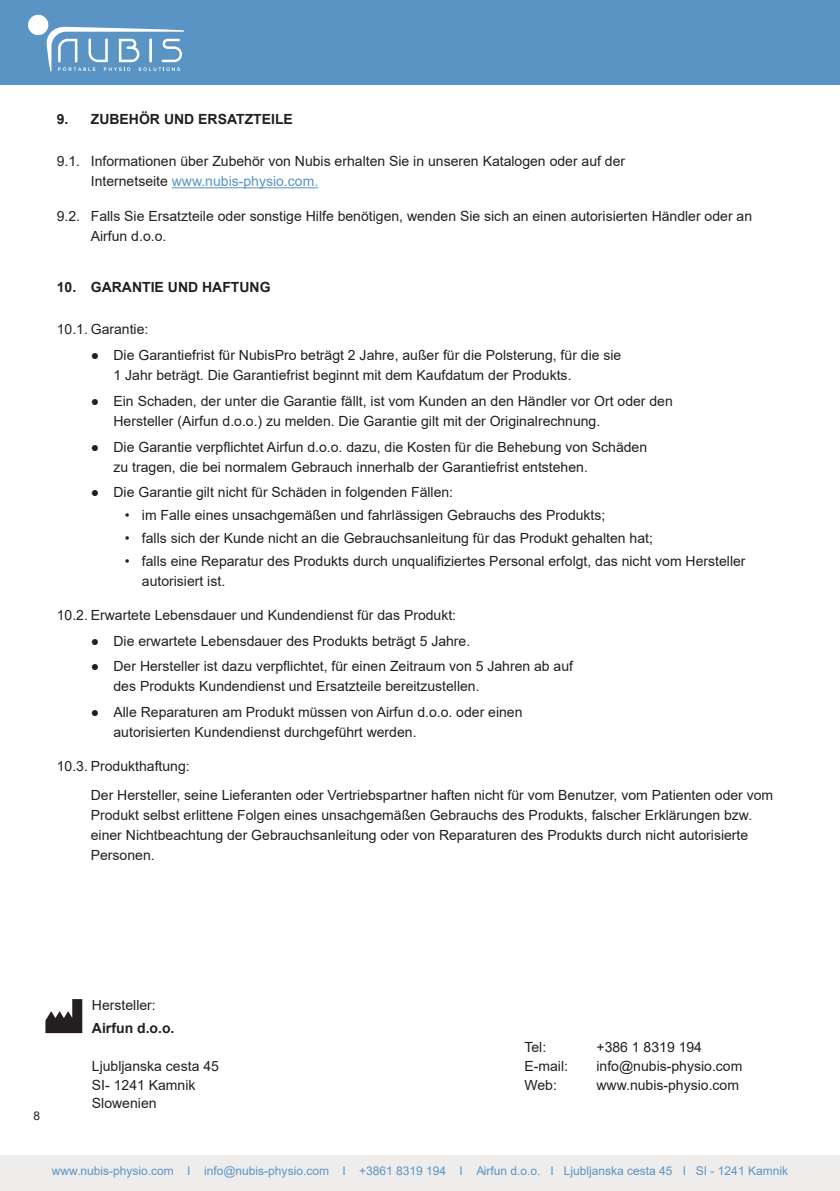
<style>
.page{position:relative;width:840px;height:1191px;background:#fff}
.page>*{position:absolute;margin:0;border:0;box-sizing:border-box;transform-origin:0 0}
.t1{font:14px/20px "Arial";color:#231f20}
.t2{font:700 14px "Arial";color:#231f20}
.t3{font:12px "Arial";color:#5994c5}
.t4{font:12px "Arial";color:#231f20}
.s1{color:#5994c5}
</style>
<div class="page">
<div style="left:0;top:1154px;width:839px;height:37px;background:#efedec"></div>
<div style="left:0;top:0;width:839px;height:85px;background:#5994c5"></div>
<div style="left:28px;top:15px;width:20px;height:20px;background:#fff;border-radius:50%"></div>
<svg style="left:46px;top:26px;width:138px;height:45px"></svg>
<hr style="left:149px;top:38px;width:3px;height:24px;background:#fff">
<svg style="left:45px;top:999px;width:37px;height:34px"></svg>
<hr style="left:172px;top:187px;width:146px;height:1px;background:#5994c5">
<p class="t2" style="left:57px;top:109px;width:237px">9. ZUBEHÖR UND ERSATZTEILE</p>
<p class="t1" style="left:91px;top:151px;width:535px;text-indent:-34px">9.1. Informationen über Zubehör von Nubis erhalten Sie in unseren Katalogen oder auf der<br>Internetseite <span class="s1">www.nubis-physio.com.</span></p>
<p class="t1" style="left:91px;top:205px;width:662px;text-indent:-34px">9.2. Falls Sie Ersatzteile oder sonstige Hilfe benötigen, wenden Sie sich an einen autorisierten Händler oder an<br>Airfun d.o.o.</p>
<p class="t2" style="left:57px;top:277px;width:215px">10. GARANTIE UND HAFTUNG</p>
<p class="t1" style="left:57px;top:319px;width:93px">10.1. Garantie:</p>
<p class="t1" style="left:113px;top:345px;width:509px;text-indent:-23px">● Die Garantiefrist für NubisPro beträgt 2 Jahre, außer für die Polsterung, für die sie<br>1 Jahr beträgt. Die Garantiefrist beginnt mit dem Kaufdatum der Produkts.</p>
<p class="t1" style="left:113px;top:391px;width:560px;text-indent:-23px">● Ein Schaden, der unter die Garantie fällt, ist vom Kunden an den Händler vor Ort oder den<br>Hersteller (Airfun d.o.o.) zu melden. Die Garantie gilt mit der Originalrechnung.</p>
<p class="t1" style="left:113px;top:436px;width:535px;text-indent:-23px">● Die Garantie verpflichtet Airfun d.o.o. dazu, die Kosten für die Behebung von Schäden zu tragen, die bei normalem Gebrauch innerhalb der Garantiefrist entstehen.</p>
<p class="t1" style="left:91px;top:482px;width:363px">● Die Garantie gilt nicht für Schäden in folgenden Fällen:</p>
<p class="t1" style="left:125px;top:505px;width:481px">• im Falle eines unsachgemäßen und fahrlässigen Gebrauchs des Produkts;</p>
<p class="t1" style="left:125px;top:528px;width:529px">• falls sich der Kunde nicht an die Gebrauchsanleitung für das Produkt gehalten hat;</p>
<p class="t1" style="left:142px;top:551px;width:605px;text-indent:-17px">• falls eine Reparatur des Produkts durch unqualifiziertes Personal erfolgt, das nicht vom Hersteller autorisiert ist.</p>
<p class="t1" style="left:57px;top:605px;width:400px">10.2. Erwartete Lebensdauer und Kundendienst für das Produkt:</p>
<p class="t1" style="left:91px;top:630px;width:381px">● Die erwartete Lebensdauer des Produkts beträgt 5 Jahre.</p>
<p class="t1" style="left:113px;top:656px;width:461px;text-indent:-23px">● Der Hersteller ist dazu verpflichtet, für einen Zeitraum von 5 Jahren ab auf des Produkts Kundendienst und Ersatzteile bereitzustellen.</p>
<p class="t1" style="left:113px;top:702px;width:410px;text-indent:-23px">● Alle Reparaturen am Produkt müssen von Airfun d.o.o. oder einen autorisierten Kundendienst durchgeführt werden.</p>
<p class="t1" style="left:91px;top:752px;width:683px;line-height:28.6px;text-indent:-34px">10.3. Produkthaftung:<br>Der Hersteller, seine Lieferanten oder Vertriebspartner haften nicht für vom Benutzer, vom Patienten oder vom</p>
<p class="t1" style="left:91px;top:804px;width:662px">Produkt selbst erlittene Folgen eines unsachgemäßen Gebrauchs des Produkts, falscher Erklärungen bzw. einer Nichtbeachtung der Gebrauchsanleitung oder von Reparaturen des Produkts durch nicht autorisierte<br>Personen.</p>
<p class="t4" style="left:34px;top:1107px;width:8px">8</p>
<p class="t1" style="left:92px;top:995px;width:65px">Hersteller:</p>
<p class="t2" style="left:92px;top:1018px;width:84px">Airfun d.o.o.</p>
<p class="t1" style="left:524px;top:1037px;width:23px">Tel:</p>
<p class="t1" style="left:596px;top:1037px;width:107px">+386 1 8319 194</p>
<p class="t1" style="left:92px;top:1055px;width:128px">Ljubljanska cesta 45</p>
<p class="t1" style="left:524px;top:1055px;width:45px">E-mail:</p>
<p class="t1" style="left:596px;top:1055px;width:147px">info@nubis-physio.com</p>
<p class="t1" style="left:92px;top:1074px;width:105px">SI- 1241 Kamnik</p>
<p class="t1" style="left:524px;top:1074px;width:34px">Web:</p>
<p class="t1" style="left:596px;top:1074px;width:144px">www.nubis-physio.com</p>
<p class="t1" style="left:92px;top:1093px;width:66px">Slowenien</p>
<p class="t3" style="left:52px;top:1162px;width:737px">www.nubis-physio.com I info@nubis-physio.com I +3861 8319 194 I Airfun d.o.o. I Ljubljanska cesta 45 I SI - 1241 Kamnik</p>
</div>
